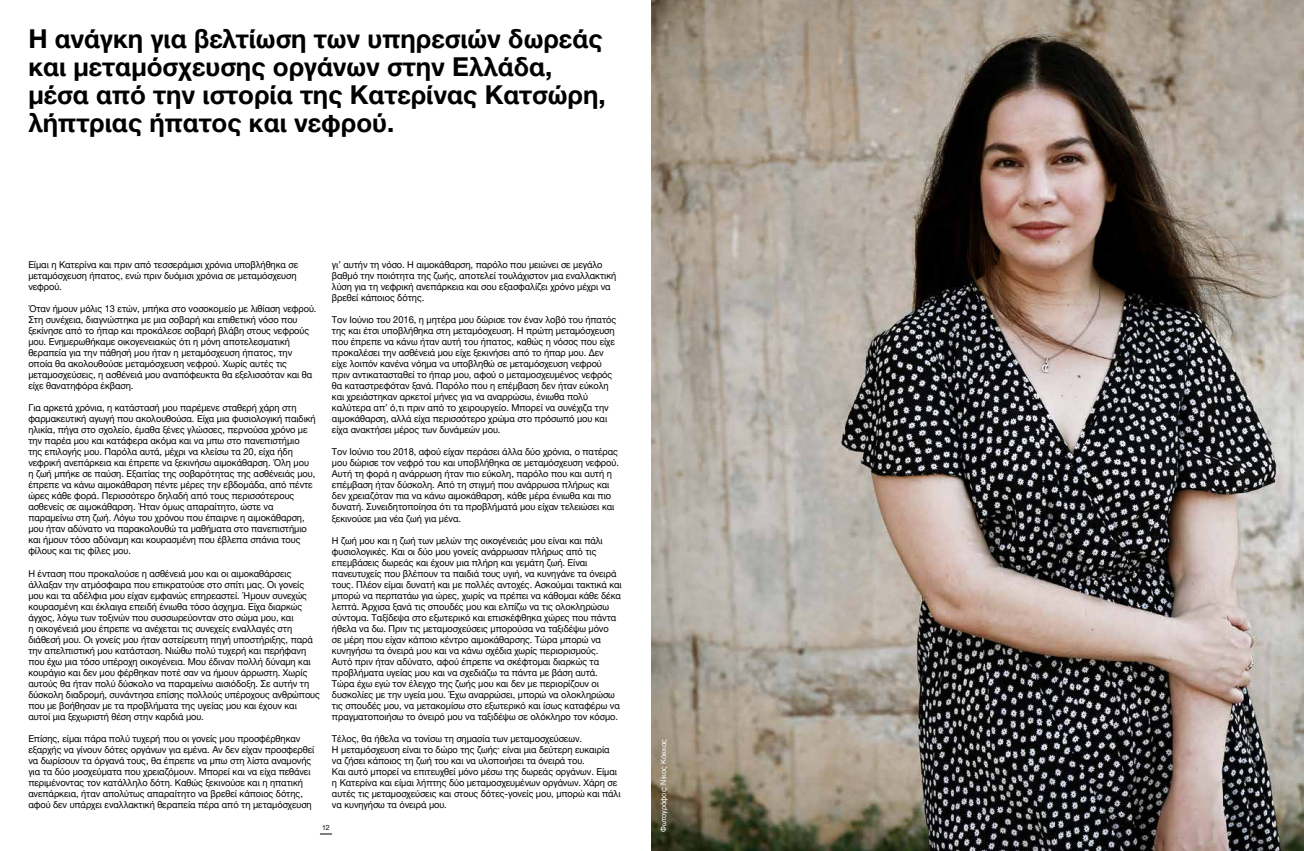
<style>
.page{position:relative;width:1304px;height:851px;background:#fff}
.page>*{position:absolute;margin:0;border:0;box-sizing:border-box;transform-origin:0 0}
.t1{font:700 26px/28px "Helvetica Neue World 75";color:#000}
.t2{font:9.5px/11px "Helvetica Neue World 55 Roman";letter-spacing:-.005em;color:#000}
.t3{font:7.5px "Helvetica Neue World 55 Roman";letter-spacing:-.005em;color:#fff}
.t4{font:7px "Helvetica Neue World 55 Roman";color:#000}
</style>
<div class="page">
<svg style="left:320px;top:833px;width:12px;height:1px"></svg>
<img style="left:652px;top:0;width:652px;height:850px">
<h1 class="t1" style="left:28px;top:25px;width:579px">Η ανάγκη για βελτίωση των υπηρεσιών δωρεάς και μεταμόσχευσης οργάνων στην Ελλάδα, μέσα από την ιστορία της Κατερίνας Κατσώρη, λήπτριας ήπατος και νεφρού.</h1>
<p class="t2" style="left:28px;top:259px;width:271px">Είμαι η Κατερίνα και πριν από τεσσεράμισι χρόνια υποβλήθηκα σε μεταμόσχευση ήπατος, ενώ πριν δυόμισι χρόνια σε μεταμόσχευση νεφρού.</p>
<p class="t2" style="left:28px;top:303px;width:290px">Όταν ήμουν μόλις 13 ετών, μπήκα στο νοσοκομείο με λιθίαση νεφρού.<br>Στη συνέχεια, διαγνώστηκα με μια σοβαρή και επιθετική νόσο που ξεκίνησε από το ήπαρ και προκάλεσε σοβαρή βλάβη στους νεφρούς μου. Ενημερωθήκαμε οικογενειακώς ότι η μόνη αποτελεσματική θεραπεία για την πάθησή μου ήταν η μεταμόσχευση ήπατος, την οποία θα ακολουθούσε μεταμόσχευση νεφρού. Χωρίς αυτές τις μεταμοσχεύσεις, η ασθένειά μου αναπόφευκτα θα εξελισσόταν και θα είχε θανατηφόρα έκβαση.</p>
<p class="t2" style="left:28px;top:402px;width:289px">Για αρκετά χρόνια, η κατάστασή μου παρέμενε σταθερή χάρη στη φαρμακευτική αγωγή που ακολουθούσα. Είχα μια φυσιολογική παιδική ηλικία, πήγα στο σχολείο, έμαθα ξένες γλώσσες, περνούσα χρόνο με την παρέα μου και κατάφερα ακόμα και να μπω στο πανεπιστήμιο της επιλογής μου. Παρόλα αυτά, μέχρι να κλείσω τα 20, είχα ήδη νεφρική ανεπάρκεια και έπρεπε να ξεκινήσω αιμοκάθαρση. Όλη μου η ζωή μπήκε σε παύση. Εξαιτίας της σοβαρότητας της ασθένειάς μου, έπρεπε να κάνω αιμοκάθαρση πέντε μέρες την εβδομάδα, από πέντε ώρες κάθε φορά. Περισσότερο δηλαδή από τους περισσότερους ασθενείς σε αιμοκάθαρση. Ήταν όμως απαραίτητο, ώστε να παραμείνω στη ζωή. Λόγω του χρόνου που έπαιρνε η αιμοκάθαρση, μου ήταν αδύνατο να παρακολουθώ τα μαθήματα στο πανεπιστήμιο και ήμουν τόσο αδύναμη και κουρασμένη που έβλεπα σπάνια τους φίλους και τις φίλες μου.</p>
<p class="t2" style="left:28px;top:567px;width:293px">Η ένταση που προκαλούσε η ασθένειά μου και οι αιμοκαθάρσεις άλλαξαν την ατμόσφαιρα που επικρατούσε στο σπίτι μας. Οι γονείς μου και τα αδέλφια μου είχαν εμφανώς επηρεαστεί. Ήμουν συνεχώς κουρασμένη και έκλαιγα επειδή ένιωθα τόσο άσχημα. Είχα διαρκώς άγχος, λόγω των τοξινών που συσσωρεύονταν στο σώμα μου, και<br>η οικογένειά μου έπρεπε να ανέχεται τις συνεχείς εναλλαγές στη διάθεσή μου. Οι γονείς μου ήταν αστείρευτη πηγή υποστήριξης, παρά την απελπιστική μου κατάσταση. Νιώθω πολύ τυχερή και περήφανη που έχω μια τόσο υπέροχη οικογένεια. Μου έδιναν πολλή δύναμη και κουράγιο και δεν μου φέρθηκαν ποτέ σαν να ήμουν άρρωστη. Χωρίς αυτούς θα ήταν πολύ δύσκολο να παραμείνω αισιόδοξη. Σε αυτήν τη δύσκολη διαδρομή, συνάντησα επίσης πολλούς υπέροχους ανθρώπους που με βοήθησαν με τα προβλήματα της υγείας μου και έχουν και αυτοί μια ξεχωριστή θέση στην καρδιά μου.</p>
<p class="t2" style="left:28px;top:732px;width:288px">Επίσης, είμαι πάρα πολύ τυχερή που οι γονείς μου προσφέρθηκαν εξαρχής να γίνουν δότες οργάνων για εμένα. Αν δεν είχαν προσφερθεί να δωρίσουν τα όργανά τους, θα έπρεπε να μπω στη λίστα αναμονής για τα δύο μοσχεύματα που χρειαζόμουν. Μπορεί και να είχα πεθάνει περιμένοντας τον κατάλληλο δότη. Καθώς ξεκινούσε και η ηπατική ανεπάρκεια, ήταν απολύτως απαραίτητο να βρεθεί κάποιος δότης, αφού δεν υπάρχει εναλλακτική θεραπεία πέρα από τη μεταμόσχευση</p>
<p class="t2" style="left:332px;top:259px;width:286px">γι’ αυτήν τη νόσο. Η αιμοκάθαρση, παρόλο που μειώνει σε μεγάλο βαθμό την ποιότητα της ζωής, αποτελεί τουλάχιστον μια εναλλακτική λύση για τη νεφρική ανεπάρκεια και σου εξασφαλίζει χρόνο μέχρι να βρεθεί κάποιος δότης.</p>
<p class="t2" style="left:332px;top:314px;width:286px">Τον Ιούνιο του 2016, η μητέρα μου δώρισε τον έναν λοβό του ήπατός της και έτσι υποβλήθηκα στη μεταμόσχευση. Η πρώτη μεταμόσχευση που έπρεπε να κάνω ήταν αυτή του ήπατος, καθώς η νόσος που είχε προκαλέσει την ασθένειά μου είχε ξεκινήσει από το ήπαρ μου. Δεν είχε λοιπόν κανένα νόημα να υποβληθώ σε μεταμόσχευση νεφρού πριν αντικατασταθεί το ήπαρ μου, αφού ο μεταμοσχευμένος νεφρός θα καταστρεφόταν ξανά. Παρόλο που η επέμβαση δεν ήταν εύκολη και χρειάστηκαν αρκετοί μήνες για να αναρρώσω, ένιωθα πολύ καλύτερα απ’ ό,τι πριν από το χειρουργείο. Μπορεί να συνέχιζα την αιμοκάθαρση, αλλά είχα περισσότερο χρώμα στο πρόσωπό μου και είχα ανακτήσει μέρος των δυνάμεών μου.</p>
<p class="t2" style="left:332px;top:446px;width:288px">Τον Ιούνιο του 2018, αφού είχαν περάσει άλλα δύο χρόνια, ο πατέρας μου δώρισε τον νεφρό του και υποβλήθηκα σε μεταμόσχευση νεφρού.<br>Αυτή τη φορά η ανάρρωση ήταν πιο εύκολη, παρόλο που και αυτή η επέμβαση ήταν δύσκολη. Από τη στιγμή που ανάρρωσα πλήρως και δεν χρειαζόταν πια να κάνω αιμοκάθαρση, κάθε μέρα ένιωθα και πιο δυνατή. Συνειδητοποίησα ότι τα προβλήματά μου είχαν τελειώσει και ξεκινούσε μια νέα ζωή για μένα.</p>
<p class="t2" style="left:332px;top:534px;width:291px">Η ζωή μου και η ζωή των μελών της οικογένειάς μου είναι και πάλι φυσιολογικές. Και οι δύο μου γονείς ανάρρωσαν πλήρως από τις επεμβάσεις δωρεάς και έχουν μια πλήρη και γεμάτη ζωή. Είναι πανευτυχείς που βλέπουν τα παιδιά τους υγιή, να κυνηγάνε τα όνειρά τους. Πλέον είμαι δυνατή και με πολλές αντοχές. Ασκούμαι τακτικά και μπορώ να περπατάω για ώρες, χωρίς να πρέπει να κάθομαι κάθε δέκα λεπτά. Άρχισα ξανά τις σπουδές μου και ελπίζω να τις ολοκληρώσω σύντομα. Ταξίδεψα στο εξωτερικό και επισκέφθηκα χώρες που πάντα ήθελα να δω. Πριν τις μεταμοσχεύσεις μπορούσα να ταξιδέψω μόνο<br>σε μέρη που είχαν κάποιο κέντρο αιμοκάθαρσης. Τώρα μπορώ να κυνηγήσω τα όνειρά μου και να κάνω σχέδια χωρίς περιορισμούς.<br>Αυτό πριν ήταν αδύνατο, αφού έπρεπε να σκέφτομαι διαρκώς τα προβλήματα υγείας μου και να σχεδιάζω τα πάντα με βάση αυτά.<br>Τώρα έχω εγώ τον έλεγχο της ζωής μου και δεν με περιορίζουν οι δυσκολίες με την υγεία μου. Έχω αναρρώσει, μπορώ να ολοκληρώσω τις σπουδές μου, να μετακομίσω στο εξωτερικό και ίσως καταφέρω να πραγματοποιήσω το όνειρό μου να ταξιδέψω σε ολόκληρο τον κόσμο.</p>
<p class="t2" style="left:332px;top:732px;width:290px">Τέλος, θα ήθελα να τονίσω τη σημασία των μεταμοσχεύσεων.<br>Η μεταμόσχευση είναι το δώρο της ζωής· είναι μια δεύτερη ευκαιρία να ζήσει κάποιος τη ζωή του και να υλοποιήσει τα όνειρά του.<br>Και αυτό μπορεί να επιτευχθεί μόνο μέσω της δωρεάς οργάνων. Είμαι η Κατερίνα και είμαι λήπτης δύο μεταμοσχευμένων οργάνων. Χάρη σε αυτές τις μεταμοσχεύσεις και στους δότες-γονείς μου, μπορώ και πάλι να κυνηγήσω τα όνειρά μου.</p>
<p class="t4" style="left:322px;top:823px;width:9px">12</p>
<p class="t3" style="left:659px;top:831px;width:94px;rotate:-90deg">Φωτογράφος: Νίκος Κόκκας</p>
</div>
